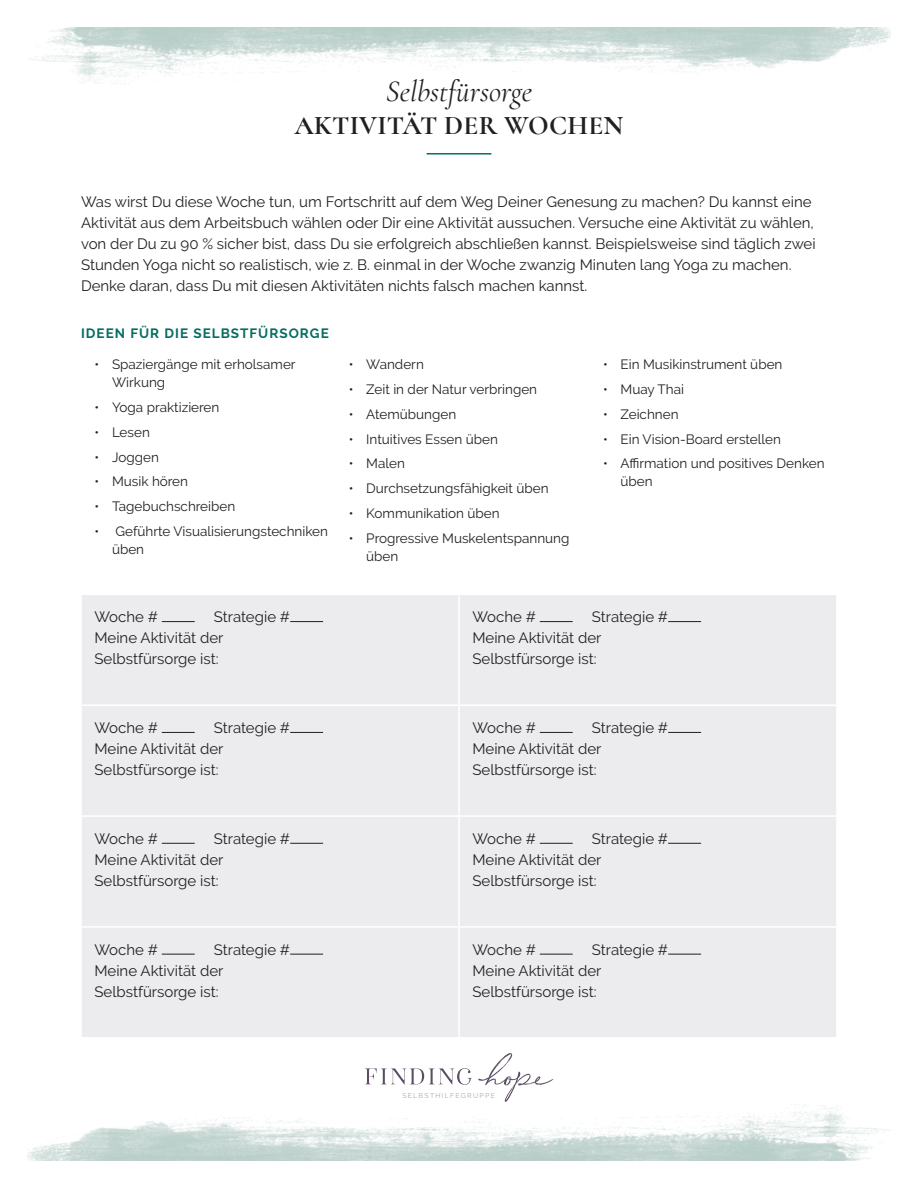
<style>
.page{position:relative;width:918px;height:1188px;background:#fff}
.page>*{position:absolute;margin:0;border:0;box-sizing:border-box;transform-origin:0 0}
.Page_Header{font:italic 30px "Cormorant";color:#231f20}
.Page_Header-2{font:700 27px "Cormorant";letter-spacing:.01em;color:#231f20}
.t1{font:15px/21px "Raleway";color:#231f20}
.t2{font:13.5px/18px "Raleway";color:#231f20}
.t3{font:700 13.5px "Raleway";letter-spacing:.075em;color:#056e63}
.t4{font:7.05px "Raleway";letter-spacing:.18em;color:#a8a9ad}
</style>
<div class="page">
<div style="left:82px;top:595px;width:754px;height:442px;background:#ececee"></div>
<hr style="left:458px;top:595px;width:2px;height:109px;background:#fff">
<hr style="left:80px;top:704px;width:379px;height:2px;background:#fff">
<hr style="left:459px;top:704px;width:379px;height:2px;background:#fff">
<hr style="left:458px;top:706px;width:2px;height:109px;background:#fff">
<hr style="left:80px;top:815px;width:379px;height:2px;background:#fff">
<hr style="left:459px;top:815px;width:379px;height:2px;background:#fff">
<hr style="left:458px;top:817px;width:2px;height:109px;background:#fff">
<hr style="left:80px;top:926px;width:379px;height:2px;background:#fff">
<hr style="left:459px;top:926px;width:379px;height:2px;background:#fff">
<hr style="left:458px;top:928px;width:2px;height:109px;background:#fff">
<hr style="left:162px;top:621px;width:33px;height:1px;background:#231f20">
<hr style="left:290px;top:621px;width:33px;height:1px;background:#231f20">
<hr style="left:540px;top:621px;width:33px;height:1px;background:#231f20">
<hr style="left:668px;top:621px;width:33px;height:1px;background:#231f20">
<hr style="left:162px;top:732px;width:33px;height:1px;background:#231f20">
<hr style="left:290px;top:732px;width:33px;height:1px;background:#231f20">
<hr style="left:540px;top:732px;width:33px;height:1px;background:#231f20">
<hr style="left:668px;top:732px;width:33px;height:1px;background:#231f20">
<hr style="left:162px;top:843px;width:33px;height:1px;background:#231f20">
<hr style="left:290px;top:843px;width:33px;height:1px;background:#231f20">
<hr style="left:540px;top:843px;width:33px;height:1px;background:#231f20">
<hr style="left:668px;top:843px;width:33px;height:1px;background:#231f20">
<hr style="left:162px;top:954px;width:33px;height:1px;background:#231f20">
<hr style="left:290px;top:954px;width:33px;height:1px;background:#231f20">
<hr style="left:540px;top:954px;width:33px;height:1px;background:#231f20">
<hr style="left:668px;top:954px;width:33px;height:1px;background:#231f20">
<hr style="left:427px;top:153px;width:64px;height:2px;background:#056e63">
<hr style="left:427px;top:0;width:64px;height:1px;background:#056e63">
<img style="left:55px;top:27px;width:819px;height:58px">
<img style="left:44px;top:1104px;width:819px;height:57px">
<svg style="left:478px;top:1053px;width:76px;height:49px"></svg>
<svg style="left:364px;top:1068px;width:108px;height:17px"></svg>
<p class="Page_Header" style="left:386px;top:74px;width:148px">Selbstfürsorge</p>
<p class="Page_Header-2" style="left:295px;top:108px;width:330px">AKTIVITÄT DER WOCHEN</p>
<p class="t1" style="left:81px;top:192px;width:736px">Was wirst Du diese Woche tun, um Fortschritt auf dem Weg Deiner Genesung zu machen? Du kannst eine Aktivität aus dem Arbeitsbuch wählen oder Dir eine Aktivität aussuchen. Versuche eine Aktivität zu wählen, von der Du zu 90 % sicher bist, dass Du sie erfolgreich abschließen kannst. Beispielsweise sind täglich zwei Stunden Yoga nicht so realistisch, wie z. B. einmal in der Woche zwanzig Minuten lang Yoga zu machen.<br>Denke daran, dass Du mit diesen Aktivitäten nichts falsch machen kannst.</p>
<h2 class="t3" style="left:81px;top:325px;width:249px">IDEEN FÜR DIE SELBSTFÜRSORGE</h2>
<p class="t2" style="left:112px;top:356px;width:185px;text-indent:-18px">• Spaziergänge mit erholsamer<br>Wirkung</p>
<p class="t2" style="left:94px;top:398px;width:126px">• Yoga praktizieren</p>
<p class="t2" style="left:94px;top:423px;width:57px">• Lesen</p>
<p class="t2" style="left:94px;top:448px;width:66px">• Joggen</p>
<p class="t2" style="left:94px;top:473px;width:95px">• Musik hören</p>
<p class="t2" style="left:94px;top:497px;width:142px">• Tagebuchschreiben</p>
<p class="t2" style="left:112px;top:522px;width:217px;text-indent:-18px">• Geführte Visualisierungstechniken üben</p>
<p class="t2" style="left:349px;top:356px;width:77px">• Wandern</p>
<p class="t2" style="left:349px;top:380px;width:190px">• Zeit in der Natur verbringen</p>
<p class="t2" style="left:349px;top:405px;width:109px">• Atemübungen</p>
<p class="t2" style="left:349px;top:430px;width:151px">• Intuitives Essen üben</p>
<p class="t2" style="left:349px;top:455px;width:58px">• Malen</p>
<p class="t2" style="left:349px;top:479px;width:201px">• Durchsetzungsfähigkeit üben</p>
<p class="t2" style="left:349px;top:504px;width:152px">• Kommunikation üben</p>
<p class="t2" style="left:366px;top:529px;width:205px;text-indent:-18px">• Progressive Muskelentspannung üben</p>
<p class="t2" style="left:603px;top:356px;width:181px">• Ein Musikinstrument üben</p>
<p class="t2" style="left:603px;top:380px;width:83px">• Muay Thai</p>
<p class="t2" style="left:603px;top:405px;width:77px">• Zeichnen</p>
<p class="t2" style="left:603px;top:430px;width:180px">• Ein Vision-Board erstellen</p>
<p class="t2" style="left:621px;top:455px;width:206px;text-indent:-18px">• Affirmation und positives Denken üben</p>
<p class="t1" style="left:94px;top:606px;width:65px">Woche #</p>
<p class="t1" style="left:94px;top:606px;width:197px;text-indent:119px">Strategie #<br>Meine Aktivität der<br>Selbstfürsorge ist:</p>
<p class="t1" style="left:472px;top:606px;width:65px">Woche #</p>
<p class="t1" style="left:472px;top:606px;width:197px;text-indent:119px">Strategie #<br>Meine Aktivität der<br>Selbstfürsorge ist:</p>
<p class="t1" style="left:94px;top:717px;width:65px">Woche #</p>
<p class="t1" style="left:94px;top:717px;width:197px;text-indent:119px">Strategie #<br>Meine Aktivität der<br>Selbstfürsorge ist:</p>
<p class="t1" style="left:472px;top:717px;width:65px">Woche #</p>
<p class="t1" style="left:472px;top:717px;width:197px;text-indent:119px">Strategie #<br>Meine Aktivität der<br>Selbstfürsorge ist:</p>
<p class="t1" style="left:94px;top:828px;width:65px">Woche #</p>
<p class="t1" style="left:94px;top:828px;width:197px;text-indent:119px">Strategie #<br>Meine Aktivität der<br>Selbstfürsorge ist:</p>
<p class="t1" style="left:472px;top:828px;width:65px">Woche #</p>
<p class="t1" style="left:472px;top:828px;width:197px;text-indent:119px">Strategie #<br>Meine Aktivität der<br>Selbstfürsorge ist:</p>
<p class="t1" style="left:94px;top:939px;width:65px">Woche #</p>
<p class="t1" style="left:94px;top:939px;width:197px;text-indent:119px">Strategie #<br>Meine Aktivität der<br>Selbstfürsorge ist:</p>
<p class="t1" style="left:472px;top:939px;width:65px">Woche #</p>
<p class="t1" style="left:472px;top:939px;width:197px;text-indent:119px">Strategie #<br>Meine Aktivität der<br>Selbstfürsorge ist:</p>
<p class="t4" style="left:402px;top:1092px;width:94px">SELBSTHILFEGRUPPE</p>
</div>
